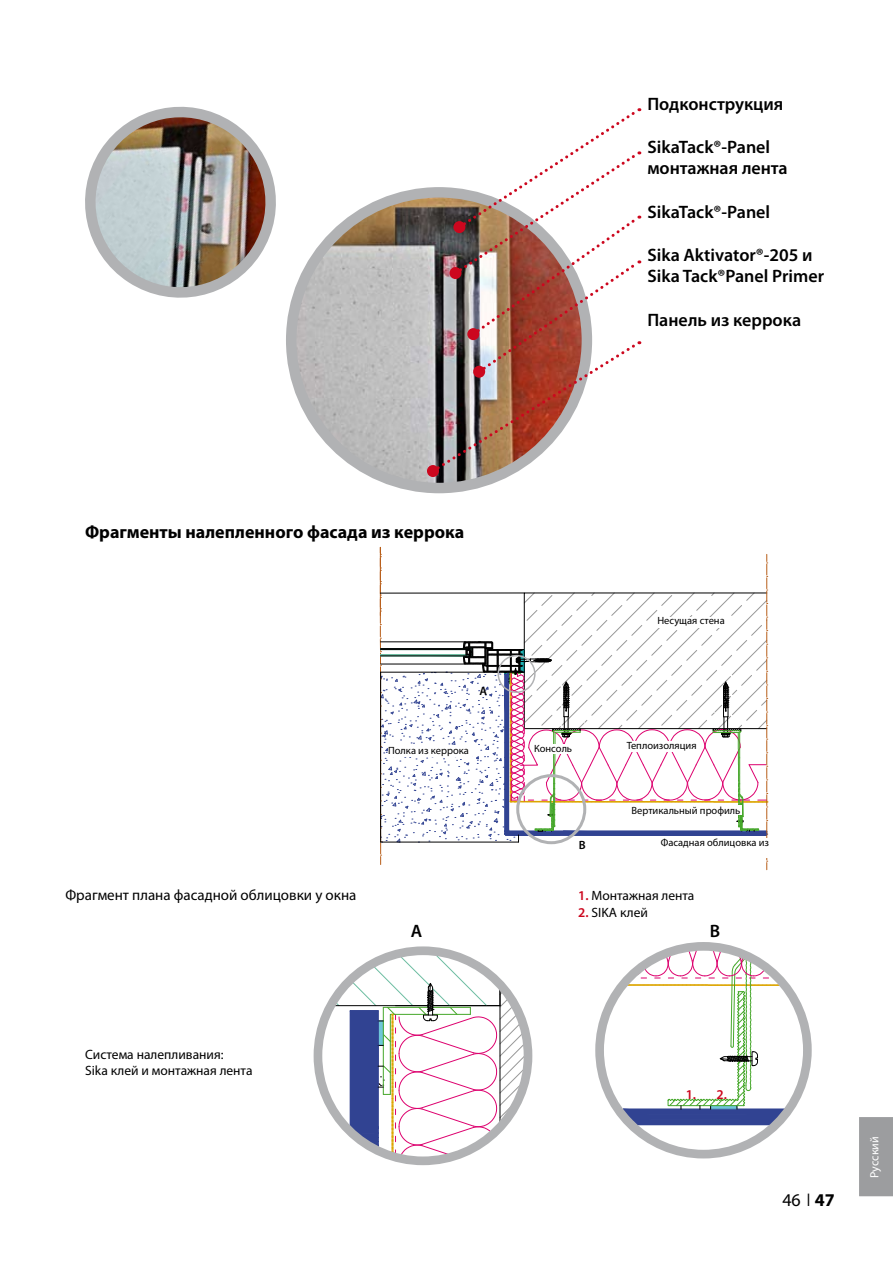
<style>
.page{position:relative;width:893px;height:1263px;background:#fff}
.page>*{position:absolute;margin:0;border:0;box-sizing:border-box;transform-origin:0 0}
.t1{font:600 18px/21.6px "Myriad Pro";color:#000}
.t2{font:700 18px "Myriad Pro";color:#000}
.t3{font:18px "Myriad Pro";color:#000}
.t4{font:15px "Myriad Pro";color:#000}
.t5{font:13.5px/16.2px "Myriad Pro";color:#000}
.t6{font:600 13.5px "Myriad Pro";color:#cc071e}
.t7{font:12px "Myriad Pro";color:#fff}
.t8{font:600 12px "Myriad Pro";color:#000}
.t9{font:10.5px "Myriad Pro";color:#000}
.s1{font-weight:600;color:#cc071e}
.s2{font-family:"Times"}
.s3{font-weight:700}
</style>
<div class="page">
<div style="left:859px;top:1117px;width:34px;height:80px;background:#9c9d9f"></div>
<hr style="left:335px;top:1005px;width:93px;height:1px;background:#000">
<svg style="left:380px;top:547px;width:388px;height:323px"></svg>
<svg style="left:336px;top:956px;width:190px;height:201px"></svg>
<svg style="left:622px;top:945px;width:165px;height:180px"></svg>
<div style="left:314px;top:946px;width:218px;height:219px;border:9px solid #b1b2b4;border-radius:50%"></div>
<div style="left:595px;top:942px;width:217px;height:216px;border:9px solid #b1b2b4;border-radius:50%"></div>
<div style="left:516px;top:774px;width:70px;height:70px;border:3px solid #b1b2b4;border-radius:50%"></div>
<div style="left:497px;top:655px;width:39px;height:38px;border:2px solid #b1b2b4;border-radius:50%"></div>
<img style="left:291px;top:193px;width:226px;height:295px">
<div style="left:286px;top:187px;width:306px;height:306px;border:10px solid #b1b2b4;border-radius:50%"></div>
<img style="left:85px;top:106px;width:191px;height:192px">
<div style="left:427px;top:465px;width:12px;height:12px;background:#cc071e;border-radius:50%"></div>
<img style="left:433px;top:108px;width:208px;height:364px">
<div style="left:473px;top:366px;width:12px;height:12px;background:#cc071e;border-radius:50%"></div>
<div style="left:657px;top:617px;width:73px;height:10px;background:#fff"></div>
<div style="left:631px;top:806px;width:111px;height:9px;background:#fff"></div>
<div style="left:534px;top:744px;width:40px;height:9px;background:#fff"></div>
<div style="left:627px;top:741px;width:74px;height:11px;background:#fff"></div>
<div style="left:661px;top:838px;width:109px;height:19px;background:#fff"></div>
<div style="left:388px;top:746px;width:84px;height:11px;background:#fff"></div>
<p class="t1" style="left:647px;top:92px;width:138px">Подконструкция</p>
<p class="t1" style="left:647px;top:135px;width:142px">SikaTack®-Panel монтажная лента</p>
<p class="t1" style="left:647px;top:200px;width:124px">SikaTack®-Panel</p>
<p class="t1" style="left:647px;top:243px;width:178px">Sika Aktivator®-205 и<br>Sika Tack®Panel Primer</p>
<p class="t1" style="left:647px;top:308px;width:155px">Панель из керрока</p>
<p class="t2" style="left:85px;top:520px;width:381px">Фрагменты налепленного фасада из керрока</p>
<p class="t8" style="left:479px;top:683px;width:9px">A</p>
<p class="t9" style="left:388px;top:744px;width:82px">Полка из керрока</p>
<p class="t4" style="left:65px;top:886px;width:293px">Фрагмент плана фасадной облицовки у окна</p>
<p class="t9" style="left:657px;top:614px;width:69px">Несущая стена</p>
<p class="t9" style="left:534px;top:742px;width:40px">Консоль</p>
<p class="t9" style="left:627px;top:739px;width:71px">Теплоизоляция</p>
<p class="t8" style="left:579px;top:837px;width:8px">B</p>
<p class="t9" style="left:631px;top:804px;width:111px">Вертикальный профиль</p>
<p class="t9" style="left:661px;top:836px;width:110px">Фасадная облицовка из</p>
<p class="t5" style="left:578px;top:887px;width:118px"><span class="s1">1.</span> Монтажная лента</p>
<p class="t5" style="left:578px;top:904px;width:71px"><span class="s1">2.</span> SIKA клей</p>
<p class="t1" style="left:411px;top:919px;width:13px">A</p>
<p class="t1" style="left:710px;top:919px;width:12px">B</p>
<p class="t5" style="left:85px;top:1046px;width:169px">Система налепливания:<br>Sika клей и монтажная лента</p>
<p class="t6" style="left:686px;top:1086px;width:43px">1. 2.</p>
<p class="t3" style="left:782px;top:1188px;width:52px">46 <span class="s2">|</span> <span class="s3">47</span></p>
<p class="t7" style="left:867px;top:1178px;width:43px;rotate:-90deg">Pусский</p>
</div>
